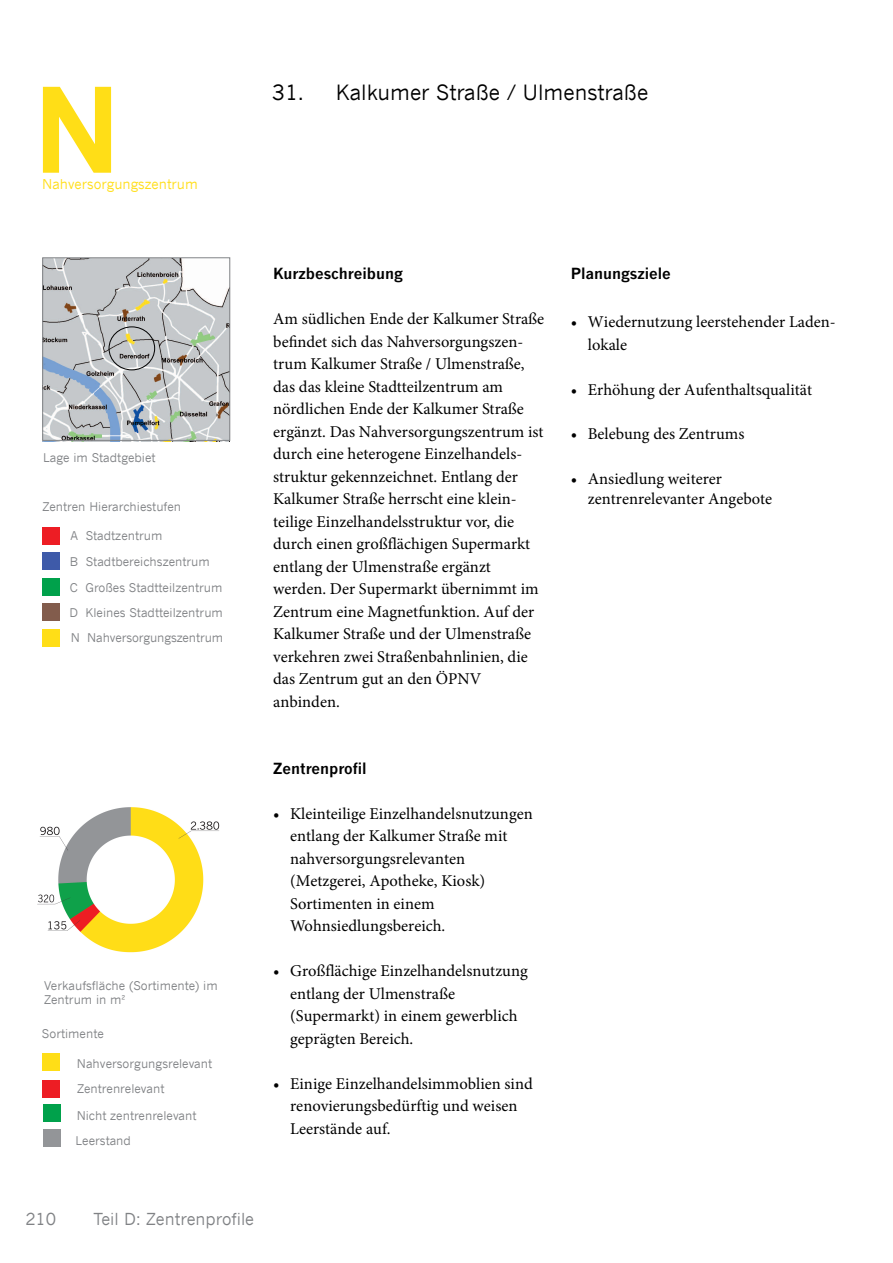
<style>
.page{position:relative;width:893px;height:1263px;background:#fff}
.page>*{position:absolute;margin:0;border:0;box-sizing:border-box;transform-origin:0 0}
.t1{font:700 120px "Arial";color:#ffde17}
.t2{font:21px "News Gothic";color:#000}
.t3{font:16.5px/22.5px "Minion Pro";color:#000}
.t4{font:16.5px "News Gothic";color:#808285}
.t5{font:700 15px "News Gothic";color:#000}
.t6{font:13.5px "News Gothic";color:#ffde17}
.t7{font:12px/25.5px "News Gothic";color:#808285}
</style>
<div class="page">
<div style="left:43px;top:604px;width:17px;height:17px;background:#825c4c"></div>
<div style="left:43px;top:527px;width:17px;height:17px;background:#ed1d24"></div>
<div style="left:43px;top:578px;width:17px;height:17px;background:#00a14b"></div>
<div style="left:43px;top:630px;width:17px;height:17px;background:#ffde17"></div>
<div style="left:43px;top:553px;width:17px;height:17px;background:#3e5aa9"></div>
<div style="left:43px;top:1080px;width:17px;height:17px;background:#ed1d24"></div>
<div style="left:43px;top:1130px;width:17px;height:17px;background:#939598"></div>
<div style="left:43px;top:1104px;width:17px;height:17px;background:#00a14b"></div>
<div style="left:43px;top:1053px;width:17px;height:17px;background:#ffde17"></div>
<img style="left:44px;top:259px;width:184px;height:180px">
<div style="left:42px;top:257px;width:188px;height:184px;border:1px solid #808285"></div>
<div style="left:109px;top:326px;width:46px;height:44px;border:1px solid #000;border-radius:50%"></div>
<img style="left:37px;top:807px;width:183px;height:146px">
<h1 class="t1" style="left:34px;top:51px;width:88px">N</h1>
<p class="t6" style="left:42px;top:176px;width:157px">Nahversorgungszentrum</p>
<h1 class="t2" style="left:272px;top:80px;width:378px">31. Kalkumer Straße / Ulmenstraße</h1>
<p class="t7" style="left:43px;top:445px;width:114px">Lage im Stadtgebiet</p>
<p class="t7" style="left:42px;top:494px;width:140px">Zentren hierarchiestufen</p>
<p class="t7" style="left:69px;top:523px;width:155px">A Stadtzentrum<br>B Stadtbereichszentrum<br>C Großes Stadtteilzentrum<br>D Kleines Stadtteilzentrum<br>N Nahversorgungszentrum</p>
<p class="t7" style="left:44px;top:979px;width:175px;line-height:13.5px">Verkaufsfläche (Sortimente) im<br>Zentrum in m²</p>
<p class="t7" style="left:42px;top:1020px;width:63px">Sortimente</p>
<p class="t7" style="left:77px;top:1050px;width:137px">Nahversorgungsrelevant<br>Zentrenrelevant</p>
<p class="t7" style="left:76px;top:1103px;width:122px;line-height:24.9px">Nicht zentrenrelevant<br>Leerstand</p>
<h3 class="t5" style="left:273px;top:264px;width:131px">Kurzbeschreibung</h3>
<h3 class="t3" style="left:273px;top:308px;width:273px">Am südlichen Ende der Kalkumer Straße befindet sich das Nahversorgungszen&shy;trum Kalkumer Straße / Ulmenstraße, das das kleine Stadtteilzentrum am nördlichen Ende der Kalkumer Straße ergänzt. Das Nahversorgungszentrum ist durch eine heterogene Einzelhandels&shy;struktur gekennzeichnet. Entlang der Kalkumer Straße herrscht eine klein&shy;teilige Einzelhandelsstruktur vor, die durch einen großflächigen Supermarkt entlang der Ulmenstraße ergänzt werden. Der Supermarkt übernimmt im Zentrum eine Magnetfunktion. Auf der Kalkumer Straße und der Ulmenstraße verkehren zwei Straßenbahnlinien, die das Zentrum gut an den ÖPNV anbinden.</h3>
<h3 class="t5" style="left:273px;top:759px;width:95px">Zentrenprofil</h3>
<p class="t3" style="left:290px;top:802px;width:244px;text-indent:-17px">• Kleinteilige Einzelhandelsnutzungen entlang der Kalkumer Straße mit nahversorgungsrelevanten (Metzgerei, Apotheke, Kiosk)<br>Sortimenten in einem<br>Wohnsiedlungsbereich.</p>
<p class="t3" style="left:290px;top:960px;width:239px;text-indent:-17px">• Großflächige Einzelhandelsnutzung entlang der Ulmenstraße (Supermarkt) in einem gewerblich geprägten Bereich.</p>
<p class="t3" style="left:290px;top:1072px;width:244px;text-indent:-17px">• Einige Einzelhandelsimmoblien sind renovierungsbedürftig und weisen<br>Leerstände auf.</p>
<p class="t4" style="left:26px;top:1209px;width:32px">210</p>
<p class="t4" style="left:94px;top:1209px;width:162px">Teil D: Zentrenprofile</p>
<h3 class="t5" style="left:571px;top:264px;width:101px">Planungsziele</h3>
<p class="t3" style="left:588px;top:311px;width:249px;text-indent:-17px">• Wiedernutzung leerstehender Laden&shy;lokale</p>
<p class="t3" style="left:571px;top:378px;width:243px">• Erhöhung der Aufenthaltsqualität</p>
<p class="t3" style="left:571px;top:423px;width:175px">• Belebung des Zentrums</p>
<p class="t3" style="left:588px;top:469px;width:186px;line-height:19.8px;text-indent:-17px">• Ansiedlung weiterer zentrenrelevanter Angebote</p>
</div>
